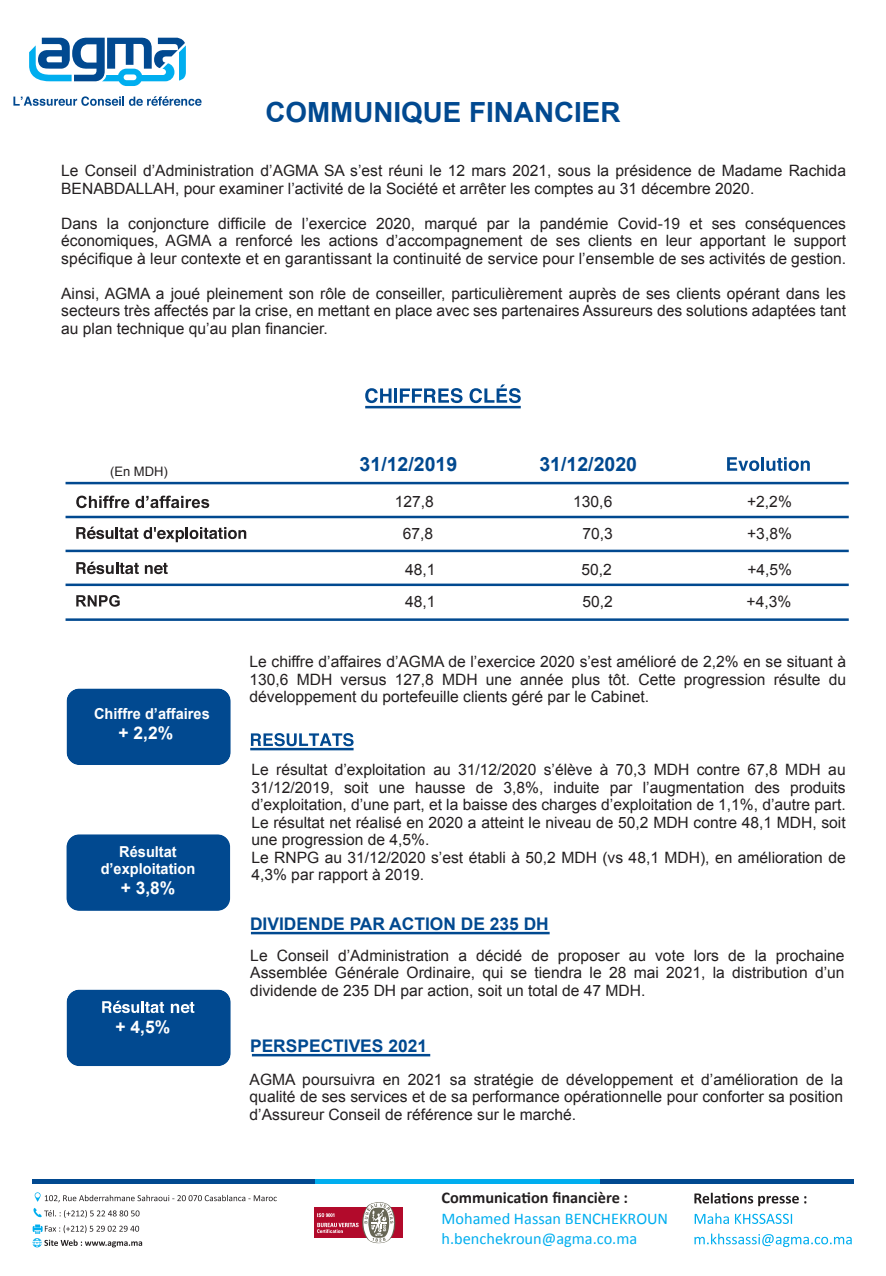
<style>
.page{position:relative;width:886px;height:1276px;background:#fff}
.page>*{position:absolute;margin:0;border:0;box-sizing:border-box;transform-origin:0 0}
.t1{font:700 27.75px "Arial";color:#014990}
.t2{font:700 19.5px "Arial";color:#014990}
.t3{font:700 17.5px "Arial";color:#014990}
.t4{font:700 17.5px "Arial";color:#fff}
.t5{font:16.25px/20px "Calibri";color:#00aeef}
.t6{font:700 16.25px "Calibri";color:#231f20}
.t7{font:15.5px/17.5px "Arial";color:#231f20;text-align:justify}
.t8{font:700 15px/17.5px "Arial";color:#fff;text-align:center}
.t9{font:13px "Arial";color:#231f20}
</style>
<div class="page">
<svg style="left:13px;top:96px;width:189px;height:10px"></svg>
<svg style="left:29px;top:37px;width:157px;height:49px"></svg>
<hr style="left:252px;top:1054px;width:178px;height:2px;background:#014990">
<svg style="left:694px;top:1192px;width:112px;height:14px"></svg>
<svg style="left:695px;top:1213px;width:34px;height:11px"></svg>
<svg style="left:735px;top:1213px;width:57px;height:11px"></svg>
<svg style="left:694px;top:1233px;width:158px;height:14px"></svg>
<div style="left:314px;top:1207px;width:89px;height:30px;background:#b20a2b"></div>
<svg style="left:317px;top:1202px;width:80px;height:42px"></svg>
<hr style="left:32px;top:1179px;width:285px;height:4px;background:#014990">
<hr style="left:315px;top:1179px;width:285px;height:4px;background:#00aeef">
<hr style="left:600px;top:1179px;width:253px;height:4px;background:#014990">
<svg style="left:32px;top:1224px;width:110px;height:23px"></svg>
<svg style="left:33px;top:1192px;width:244px;height:26px"></svg>
<svg style="left:365px;top:388px;width:26px;height:15px"></svg>
<hr style="left:394px;top:388px;width:3px;height:15px;background:#014990">
<svg style="left:400px;top:388px;width:62px;height:15px"></svg>
<svg style="left:469px;top:384px;width:52px;height:19px"></svg>
<hr style="left:365px;top:406px;width:156px;height:2px;background:#014990">
<svg style="left:76px;top:526px;width:62px;height:13px"></svg>
<svg style="left:144px;top:527px;width:102px;height:15px"></svg>
<svg style="left:76px;top:561px;width:63px;height:13px"></svg>
<svg style="left:145px;top:563px;width:23px;height:11px"></svg>
<hr style="left:66px;top:482px;width:783px;height:2px;background:#014990">
<hr style="left:66px;top:516px;width:783px;height:2px;background:#014990">
<hr style="left:66px;top:549px;width:783px;height:3px;background:#014990">
<hr style="left:66px;top:583px;width:783px;height:3px;background:#014990">
<hr style="left:66px;top:618px;width:783px;height:3px;background:#014990">
<svg style="left:727px;top:457px;width:32px;height:14px"></svg>
<hr style="left:761px;top:457px;width:3px;height:14px;background:#014990">
<svg style="left:766px;top:457px;width:44px;height:14px"></svg>
<svg style="left:76px;top:495px;width:53px;height:13px"></svg>
<svg style="left:135px;top:495px;width:74px;height:13px"></svg>
<svg style="left:76px;top:595px;width:44px;height:11px"></svg>
<svg style="left:251px;top:733px;width:103px;height:13px"></svg>
<hr style="left:250px;top:748px;width:104px;height:2px;background:#014990">
<hr style="left:251px;top:932px;width:299px;height:2px;background:#014990">
<svg style="left:67px;top:989px;width:164px;height:77px;background:#105496"></svg>
<div style="left:67px;top:834px;width:163px;height:77px;background:#014990"></div>
<div style="left:67px;top:688px;width:164px;height:77px;background:#014990"></div>
<h1 class="t1" style="left:265px;top:94px;width:356px">COMMUNIQUE FINANCIER</h1>
<p class="t7" style="left:61px;top:162px;width:786px">Le Conseil d’Administration d’AGMA SA s’est réuni le 12 mars 2021, sous la présidence de Madame Rachida<br>BENABDALLAH, pour examiner l’activité de la Société et arrêter les comptes au 31 décembre 2020.</p>
<p class="t7" style="left:61px;top:214px;width:786px">Dans la conjoncture difficile de l’exercice 2020, marqué par la pandémie Covid-19 et ses conséquences économiques, AGMA a renforcé les actions d’accompagnement de ses clients en leur apportant le support spécifique à leur contexte et en garantissant la continuité de service pour l’ensemble de ses activités de gestion.</p>
<p class="t7" style="left:61px;top:284px;width:786px">Ainsi, AGMA a joué pleinement son rôle de conseiller, particulièrement auprès de ses clients opérant dans les secteurs très affectés par la crise, en mettant en place avec ses partenaires Assureurs des solutions adaptées tant au plan technique qu’au plan financier.</p>
<p class="t9" style="left:110px;top:462px;width:59px">(En MDH)</p>
<p class="t8" style="left:94px;top:705px;width:117px">Chiffre d’affaires</p>
<p class="t4" style="left:119px;top:721px;width:56px">+ 2,2%</p>
<p class="t8" style="left:101px;top:843px;width:96px">Résultat d’exploitation</p>
<p class="t4" style="left:121px;top:876px;width:56px">+ 3,8%</p>
<p class="t4" style="left:116px;top:1015px;width:56px">+ 4,5%</p>
<p class="t2" style="left:360px;top:451px;width:99px">31/12/2019</p>
<p class="t2" style="left:539px;top:451px;width:99px">31/12/2020</p>
<p class="t7" style="left:395px;top:492px;width:41px">127,8</p>
<p class="t7" style="left:573px;top:492px;width:41px">130,6</p>
<p class="t7" style="left:747px;top:492px;width:46px">+2,2%</p>
<p class="t7" style="left:403px;top:525px;width:32px">67,8</p>
<p class="t7" style="left:582px;top:525px;width:32px">70,3</p>
<p class="t7" style="left:747px;top:525px;width:46px">+3,8%</p>
<p class="t7" style="left:405px;top:561px;width:32px">48,1</p>
<p class="t7" style="left:581px;top:561px;width:32px">50,2</p>
<p class="t7" style="left:747px;top:561px;width:46px">+4,5%</p>
<p class="t7" style="left:405px;top:593px;width:32px">48,1</p>
<p class="t7" style="left:582px;top:593px;width:32px">50,2</p>
<p class="t7" style="left:746px;top:593px;width:46px">+4,3%</p>
<p class="t7" style="left:249px;top:653px;width:598px">Le chiffre d’affaires d’AGMA de l’exercice 2020 s’est amélioré de 2,2% en se situant à 130,6 MDH versus 127,8 MDH une année plus tôt. Cette progression résulte du développement du portefeuille clients géré par le Cabinet.</p>
<p class="t7" style="left:251px;top:761px;width:596px;text-align:left">Le résultat d’exploitation au 31/12/2020 s’élève à 70,3 MDH contre 67,8 MDH au 31/12/2019, soit une hausse de 3,8%, induite par l’augmentation des produits d’exploitation, d’une part, et la baisse des charges d’exploitation de 1,1%, d’autre part.<br>Le résultat net réalisé en 2020 a atteint le niveau de 50,2 MDH contre 48,1 MDH, soit une progression de 4,5%.<br>Le RNPG au 31/12/2020 s’est établi à 50,2 MDH (vs 48,1 MDH), en amélioration de 4,3% par rapport à 2019.</p>
<p class="t3" style="left:250px;top:912px;width:300px">DIVIDENDE PAR ACTION DE 235 DH</p>
<p class="t7" style="left:250px;top:946px;width:596px">Le Conseil d’Administration a décidé de proposer au vote lors de la prochaine Assemblée Générale Ordinaire, qui se tiendra le 28 mai 2021, la distribution d’un dividende de 235 DH par action, soit un total de 47 MDH.</p>
<p class="t3" style="left:250px;top:1034px;width:178px">PERSPECTIVES 2021</p>
<p class="t7" style="left:250px;top:1070px;width:595px">AGMA poursuivra en 2021 sa stratégie de développement et d’amélioration de la qualité de ses services et de sa performance opérationnelle pour conforter sa position d’Assureur Conseil de référence sur le marché.</p>
<p class="t6" style="left:441px;top:1186px;width:188px">Communication financière :</p>
<p class="t5" style="left:441px;top:1207px;width:228px">Mohamed Hassan BENCHEKROUN h.benchekroun@agma.co.ma</p>
</div>
